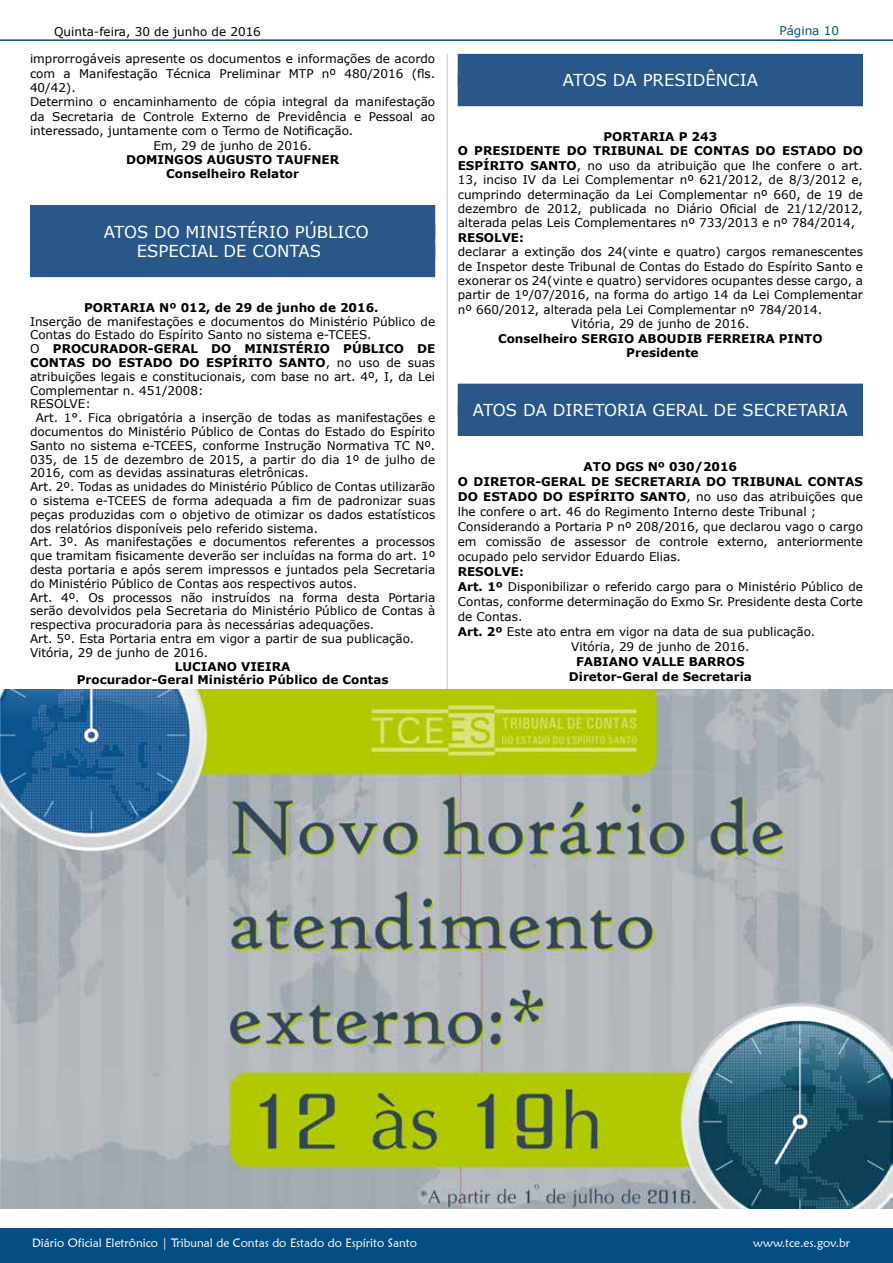
<style>
.page{position:relative;width:893px;height:1263px;background:#fff}
.page>*{position:absolute;margin:0;border:0;box-sizing:border-box;transform-origin:0 0}
.t1{font:16.5px/19.8px "Verdana";color:#fff;text-align:center}
.t2{font:12px/14.4px "Verdana";color:#000}
.t3{font:700 12px/14.4px "Verdana";color:#000;text-align:center}
.t4{font:12px "Maiandra GD";color:#fff}
.t5{font:12px "Verdana";color:#054e84}
.s1{color:#29578a}
.s2{font-weight:400}
.s3{font-weight:700}
</style>
<div class="page">
<div style="left:0;top:1229px;width:893px;height:34px;background:#054e84"></div>
<hr style="left:0;top:39px;width:893px;height:2px;background:#054e84">
<hr style="left:446px;top:54px;width:2px;height:1155px;background:#cfd9ed">
<div style="left:30px;top:205px;width:405px;height:32px;background:#29578a"></div>
<div style="left:30px;top:225px;width:405px;height:32px;background:#29578a"></div>
<div style="left:30px;top:245px;width:405px;height:32px;background:#29578a"></div>
<div style="left:458px;top:54px;width:405px;height:32px;background:#29578a"></div>
<div style="left:458px;top:74px;width:405px;height:32px;background:#29578a"></div>
<div style="left:458px;top:384px;width:405px;height:32px;background:#29578a"></div>
<div style="left:458px;top:403px;width:405px;height:33px;background:#29578a"></div>
<img style="left:0;top:689px;width:893px;height:520px">
<p class="t2" style="left:54px;top:24px;width:208px">Quinta-feira, 30 de junho de 2016</p>
<p class="t2" style="left:30px;top:51px;width:407px">improrrogáveis apresente os documentos e informações de acordo</p>
<p class="t2" style="left:30px;top:66px;width:407px">com a Manifestação Técnica Preliminar MTP nº 480/2016 (fls.</p>
<p class="t2" style="left:30px;top:80px;width:47px">40/42).</p>
<p class="t2" style="left:30px;top:95px;width:407px">Determino o encaminhamento de cópia integral da manifestação</p>
<p class="t2" style="left:30px;top:109px;width:407px">da Secretaria de Controle Externo de Previdência e Pessoal ao</p>
<p class="t2" style="left:30px;top:123px;width:325px">interessado, juntamente com o Termo de Notificação.</p>
<p class="t2" style="left:153px;top:138px;width:160px">Em, 29 de junho de 2016.</p>
<p class="t3" style="left:126px;top:152px;width:215px">DOMINGOS AUGUSTO TAUFNER<br>Conselheiro Relator</p>
<h1 class="t1" style="left:96px;top:221px;width:274px"><span class="s1">[</span>ATOS DO MINISTÉRIO PÚBLICO<br>ESPECIAL DE CONTAS<span class="s1">]</span></h1>
<p class="t3" style="left:84px;top:300px;width:296px">PORTARIA Nº 012, de 29 de junho de 2016.</p>
<p class="t2" style="left:30px;top:314px;width:407px">Inserção de manifestações e documentos do Ministério Público de</p>
<p class="t2" style="left:30px;top:328px;width:343px">Contas do Estado do Espírito Santo no sistema e-TCEES.</p>
<p class="t3" style="left:30px;top:341px;width:407px"><span class="s2">O</span> PROCURADOR-GERAL DO MINISTÉRIO PÚBLICO DE</p>
<p class="t3" style="left:30px;top:355px;width:407px">CONTAS DO ESTADO DO ESPÍRITO SANTO<span class="s2">, no uso de suas</span></p>
<p class="t2" style="left:30px;top:369px;width:407px">atribuições legais e constitucionais, com base no art. 4º, I, da Lei</p>
<p class="t2" style="left:30px;top:383px;width:175px">Complementar n. 451/2008:</p>
<p class="t2" style="left:30px;top:397px;width:62px">RESOLVE:</p>
<p class="t2" style="left:36px;top:410px;width:401px">Art. 1°. Fica obrigatória a inserção de todas as manifestações e</p>
<p class="t2" style="left:30px;top:424px;width:407px">documentos do Ministério Público de Contas do Estado do Espírito</p>
<p class="t2" style="left:30px;top:438px;width:407px">Santo no sistema e-TCEES, conforme Instrução Normativa TC Nº.</p>
<p class="t2" style="left:30px;top:452px;width:407px">035, de 15 de dezembro de 2015, a partir do dia 1º de julho de</p>
<p class="t2" style="left:30px;top:466px;width:280px">2016, com as devidas assinaturas eletrônicas.</p>
<p class="t2" style="left:30px;top:479px;width:407px">Art. 2º. Todas as unidades do Ministério Público de Contas utilizarão</p>
<p class="t2" style="left:30px;top:493px;width:407px">o sistema e-TCEES de forma adequada a fim de padronizar suas</p>
<p class="t2" style="left:30px;top:507px;width:407px">peças produzidas com o objetivo de otimizar os dados estatísticos</p>
<p class="t2" style="left:30px;top:521px;width:290px">dos relatórios disponíveis pelo referido sistema.</p>
<p class="t2" style="left:30px;top:535px;width:407px">Art. 3º. As manifestações e documentos referentes a processos</p>
<p class="t2" style="left:30px;top:548px;width:407px">que tramitam fisicamente deverão ser incluídas na forma do art. 1º</p>
<p class="t2" style="left:30px;top:562px;width:407px">desta portaria e após serem impressos e juntados pela Secretaria</p>
<p class="t2" style="left:30px;top:576px;width:329px">do Ministério Público de Contas aos respectivos autos.</p>
<p class="t2" style="left:30px;top:590px;width:407px">Art. 4º. Os processos não instruídos na forma desta Portaria</p>
<p class="t2" style="left:30px;top:604px;width:407px">serão devolvidos pela Secretaria do Ministério Público de Contas à</p>
<p class="t2" style="left:30px;top:617px;width:346px">respectiva procuradoria para às necessárias adequações.</p>
<p class="t2" style="left:30px;top:631px;width:386px">Art. 5º. Esta Portaria entra em vigor a partir de sua publicação.</p>
<p class="t2" style="left:30px;top:645px;width:180px">Vitória, 29 de junho de 2016.</p>
<p class="t3" style="left:77px;top:659px;width:313px;line-height:13.8px">LUCIANO VIEIRA<br>Procurador-Geral Ministério Público de Contas</p>
<h1 class="t1" style="left:555px;top:70px;width:212px"><span class="s1">[</span>ATOS DA PRESIDÊNCIA<span class="s1">]</span></h1>
<p class="t5" style="left:779px;top:22px;width:61px">Página 10</p>
<p class="t2" style="left:458px;top:129px;width:407px;text-indent:146px"><span class="s3">PORTARIA P 243<br>O PRESIDENTE DO TRIBUNAL DE CONTAS DO ESTADO DO ESPÍRITO SANTO</span>, no uso da atribuição que lhe confere o art.<br>13, inciso IV da Lei Complementar nº 621/2012, de 8/3/2012 e, cumprindo determinação da Lei Complementar nº 660, de 19 de dezembro de 2012, publicada no Diário Oficial de 21/12/2012, alterada pelas Leis Complementares nº 733/2013 e nº 784/2014,</p>
<p class="t3" style="left:458px;top:230px;width:68px">RESOLVE:</p>
<p class="t2" style="left:458px;top:244px;width:407px">declarar a extinção dos 24(vinte e quatro) cargos remanescentes</p>
<p class="t2" style="left:458px;top:259px;width:407px">de Inspetor deste Tribunal de Contas do Estado do Espírito Santo e</p>
<p class="t2" style="left:458px;top:273px;width:407px">exonerar os 24(vinte e quatro) servidores ocupantes desse cargo, a</p>
<p class="t2" style="left:458px;top:288px;width:407px">partir de 1º/07/2016, na forma do artigo 14 da Lei Complementar</p>
<p class="t2" style="left:458px;top:302px;width:366px">nº 660/2012, alterada pela Lei Complementar nº 784/2014.</p>
<p class="t2" style="left:571px;top:316px;width:180px">Vitória, 29 de junho de 2016.</p>
<p class="t3" style="left:498px;top:331px;width:326px">Conselheiro SERGIO ABOUDIB FERREIRA PINTO<br>Presidente</p>
<h1 class="t1" style="left:465px;top:400px;width:391px"><span class="s1">[</span>ATOS DA DIRETORIA GERAL DE SECRETARIA<span class="s1">]</span></h1>
<p class="t2" style="left:458px;top:459px;width:407px;line-height:15px;text-indent:126px"><span class="s3">ATO DGS Nº 030/2016<br>O DIRETOR-GERAL DE SECRETARIA DO TRIBUNAL CONTAS DO ESTADO DO ESPÍRITO SANTO</span>, no uso das atribuições que lhe confere o art. 46 do Regimento Interno deste Tribunal ; Considerando a Portaria P nº 208/2016, que declarou vago o cargo em comissão de assessor de controle externo, anteriormente ocupado pelo servidor Eduardo Elias.</p>
<p class="t3" style="left:458px;top:564px;width:68px">RESOLVE:</p>
<p class="t2" style="left:458px;top:579px;width:407px"><span class="s3">Art. 1º</span> Disponibilizar o referido cargo para o Ministério Público de</p>
<p class="t2" style="left:458px;top:594px;width:407px">Contas, conforme determinação do Exmo Sr. Presidente desta Corte</p>
<p class="t2" style="left:458px;top:609px;width:66px">de Contas.</p>
<p class="t2" style="left:458px;top:624px;width:359px"><span class="s3">Art. 2º</span> Este ato entra em vigor na data de sua publicação.</p>
<p class="t2" style="left:571px;top:639px;width:180px">Vitória, 29 de junho de 2016.</p>
<p class="t3" style="left:569px;top:653px;width:184px;line-height:15px">FABIANO VALLE BARROS<br>Diretor-Geral de Secretaria</p>
<p class="t4" style="left:32px;top:1235px;width:386px">Diário Oficial Eletrônico | Tribunal de Contas do Estado do Espírito Santo</p>
<p class="t4" style="left:753px;top:1235px;width:98px">www.tce.es.gov.br</p>
</div>
